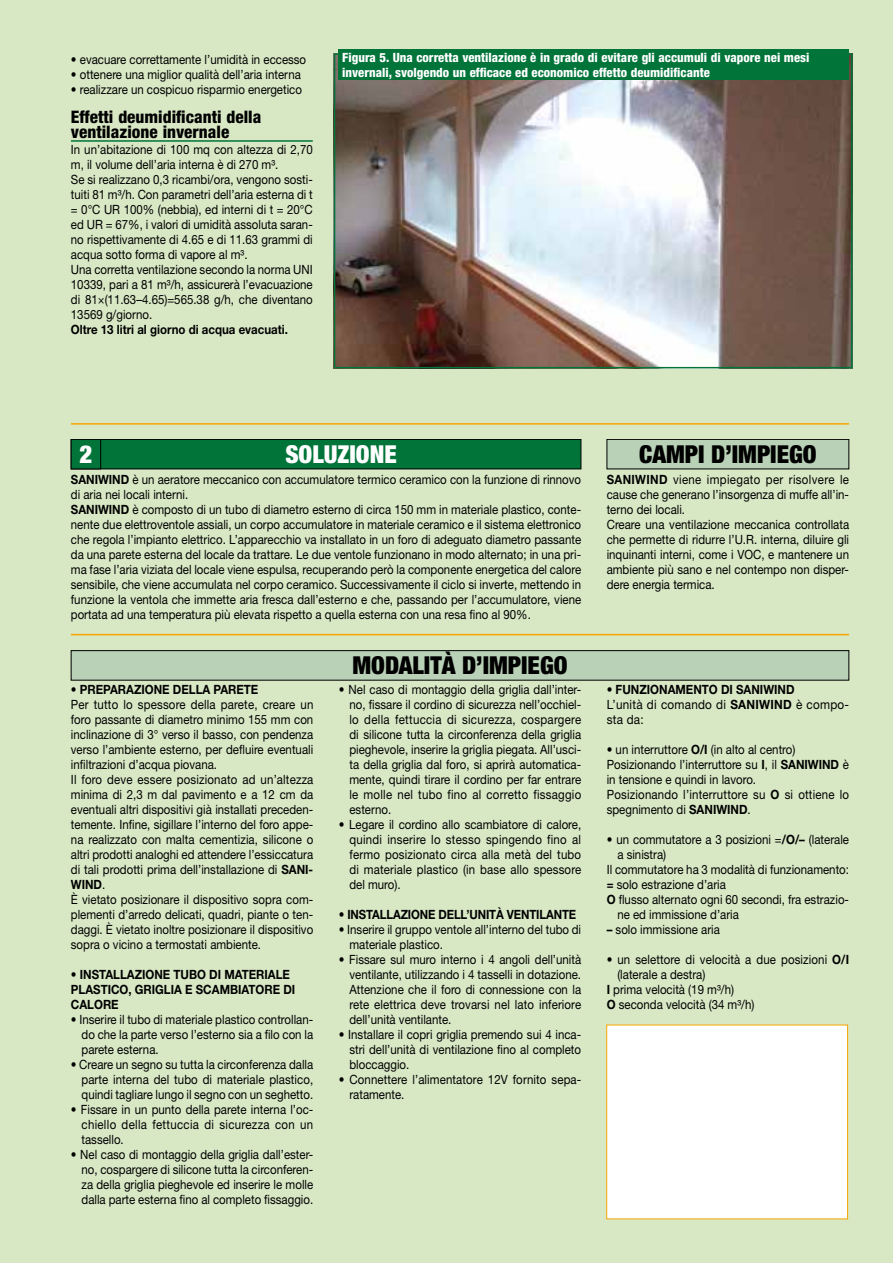
<style>
.page{position:relative;width:893px;height:1263px;background:#d8e8c5}
.page>*{position:absolute;margin:0;border:0;box-sizing:border-box;transform-origin:0 0}
.t1{font:900 condensed 24.75px "Helvetica Neue";color:#000}
.t2{font:900 condensed 24.75px "Helvetica Neue";color:#fff}
.t3{font:800 condensed 17.25px/15px "Helvetica Neue";color:#000}
.t4{font:12.75px/15px "Helvetica Neue";color:#000;text-align:justify;scale:.9 1}
.t5{font:700 12.75px/15px "Helvetica Neue";color:#000;scale:.9 1}
.t6{font:800 condensed 12.75px/15px "Helvetica Neue";color:#fff}
.t7{font:700 12.75px "Helvetica Neue";color:#000;scale:.89 1}
.s1{font-weight:700}
.s2{font-weight:400}
</style>
<div class="page">
<hr style="left:71px;top:634px;width:778px;height:1px;background:#f7a600">
<hr style="left:71px;top:423px;width:778px;height:2px;background:#f7a600">
<svg style="left:607px;top:439px;width:242px;height:30px;background:#aec5ad"></svg>
<svg style="left:71px;top:439px;width:510px;height:30px;background:#006d35"></svg>
<svg style="left:71px;top:650px;width:778px;height:30px;background:#afc7ae"></svg>
<hr style="left:71px;top:140px;width:242px;height:2px;background:#007439">
<img style="left:337px;top:56px;width:513px;height:309px">
<div style="left:334px;top:53px;width:519px;height:315px;border:2px solid #007439"></div>
<div style="left:338px;top:49px;width:510px;height:30px;background:#007439"></div>
<div style="left:606px;top:1025px;width:242px;height:194px;background:#fff;border:1px solid #f7a600"></div>
<p class="t4" style="left:71px;top:52px;width:263px">• evacuare correttamente l’umidità in eccesso</p>
<p class="t4" style="left:71px;top:67px;width:257px">• ottenere una miglior qualità dell’aria interna</p>
<p class="t4" style="left:71px;top:82px;width:258px">• realizzare un cospicuo risparmio energetico</p>
<h2 class="t3" style="left:71px;top:109px;width:192px">Effetti deumidificanti della ventilazione invernale</h2>
<p class="t4" style="left:71px;top:142px;width:270px;text-align:left">In un’abitazione di 100 mq con altezza di 2,70 m, il volume dell’aria interna è di 270 m³.<br>Se si realizzano 0,3 ricambi/ora, vengono sosti&shy;tuiti 81 m³/h. Con parametri dell’aria esterna di t = 0°C UR 100% (nebbia), ed interni di t = 20°C ed UR = 67%, i valori di umidità assoluta saran&shy;no rispettivamente di 4.65 e di 11.63 grammi di acqua sotto forma di vapore al m³.<br>Una corretta ventilazione secondo la norma UNI 10339, pari a 81 m³/h, assicurerà l’evacuazione di 81×(11.63–4.65)=565.38 g/h, che diventano 13569 g/giorno.</p>
<p class="t5" style="left:71px;top:322px;width:243px">Oltre 13 litri al giorno di acqua evacuati.</p>
<p class="t6" style="left:342px;top:50px;width:469px">Figura 5. Una corretta ventilazione è in grado di evitare gli accumuli di vapore nei mesi invernali, svolgendo un efficace ed economico effetto deumidificante</p>
<h1 class="t2" style="left:79px;top:439px;width:14px">2</h1>
<h1 class="t2" style="left:285px;top:439px;width:113px">SOLUZIONE</h1>
<h1 class="t1" style="left:639px;top:439px;width:179px">CAMPI D’IMPIEGO</h1>
<p class="t4" style="left:71px;top:472px;width:569px;text-align:left"><span class="s1">SANIWIND</span> è un aeratore meccanico con accumulatore termico ceramico con la funzione di rinnovo di aria nei locali interni.<br><span class="s1">SANIWIND</span> è composto di un tubo di diametro esterno di circa 150 mm in materiale plastico, conte&shy;nente due elettroventole assiali, un corpo accumulatore in materiale ceramico e il sistema elettronico che regola l’impianto elettrico. L’apparecchio va installato in un foro di adeguato diametro passante da una parete esterna del locale da trattare. Le due ventole funzionano in modo alternato; in una pri&shy;ma fase l’aria viziata del locale viene espulsa, recuperando però la componente energetica del calore sensibile, che viene accumulata nel corpo ceramico. Successivamente il ciclo si inverte, mettendo in funzione la ventola che immette aria fresca dall’esterno e che, passando per l’accumulatore, viene portata ad una temperatura più elevata rispetto a quella esterna con una resa fino al 90%.</p>
<p class="t4" style="left:607px;top:472px;width:271px;text-align:left"><span class="s1">SANIWIND</span> viene impiegato per risolvere le cause che generano l’insorgenza di muffe all’in&shy;terno dei locali.<br>Creare una ventilazione meccanica controllata che permette di ridurre l’U.R. interna, diluire gli inquinanti interni, come i VOC, e mantenere un ambiente più sano e nel contempo non disper&shy;dere energia termica.</p>
<p class="t5" style="left:71px;top:682px;width:210px">• PREPARAZIONE DELLA PARETE</p>
<p class="t4" style="left:71px;top:697px;width:271px;text-align:left">Per tutto lo spessore della parete, creare un foro passante di diametro minimo 155 mm con inclinazione di 3° verso il basso, con pendenza verso l’ambiente esterno, per defluire eventuali infiltrazioni d’acqua piovana.<br>Il foro deve essere posizionato ad un’altezza minima di 2,3 m dal pavimento e a 12 cm da eventuali altri dispositivi già installati preceden&shy;temente. Infine, sigillare l’interno del foro appe&shy;na realizzato con malta cementizia, silicone o altri prodotti analoghi ed attendere l’essiccatura di tali prodotti prima dell’installazione di <span class="s1">SANI-WIND</span>.<br>È vietato posizionare il dispositivo sopra com&shy;plementi d’arredo delicati, quadri, piante o ten&shy;daggi. È vietato inoltre posizionare il dispositivo sopra o vicino a termostati ambiente.</p>
<p class="t5" style="left:71px;top:967px;width:251px">• INSTALLAZIONE TUBO DI MATERIALE<br>PLASTICO, GRIGLIA E SCAMBIATORE DI<br>CALORE</p>
<p class="t4" style="left:82px;top:1012px;width:259px;text-indent:-11px">• Inserire il tubo di materiale plastico controllan&shy;do che la parte verso l’esterno sia a filo con la parete esterna.</p>
<p class="t4" style="left:82px;top:1057px;width:259px;text-indent:-11px">• Creare un segno su tutta la circonferenza dalla parte interna del tubo di materiale plastico, quindi tagliare lungo il segno con un seghetto.</p>
<p class="t4" style="left:82px;top:1102px;width:259px;text-indent:-11px">• Fissare in un punto della parete interna l’oc&shy;chiello della fettuccia di sicurezza con un tassello.</p>
<p class="t4" style="left:82px;top:1147px;width:259px;text-indent:-11px">• Nel caso di montaggio della griglia dall’ester&shy;no, cospargere di silicone tutta la circonferen&shy;za della griglia pieghevole ed inserire le molle dalla parte esterna fino al completo fissaggio.</p>
<h1 class="t1" style="left:352px;top:650px;width:217px">MODALITÀ D’IMPIEGO</h1>
<p class="t4" style="left:349px;top:682px;width:259px;text-indent:-11px">• Nel caso di montaggio della griglia dall’inter&shy;no, fissare il cordino di sicurezza nell’occhiel&shy;lo della fettuccia di sicurezza, cospargere di silicone tutta la circonferenza della griglia pieghevole, inserire la griglia piegata. All’usci&shy;ta della griglia dal foro, si aprirà automatica&shy;mente, quindi tirare il cordino per far entrare le molle nel tubo fino al corretto fissaggio esterno.</p>
<p class="t4" style="left:349px;top:817px;width:259px;text-indent:-11px">• Legare il cordino allo scambiatore di calore, quindi inserire lo stesso spingendo fino al fermo posizionato circa alla metà del tubo di materiale plastico (in base allo spessore del muro).</p>
<p class="t7" style="left:339px;top:907px;width:268px">• INSTALLAZIONE DELL’UNITÀ VENTILANTE</p>
<p class="t4" style="left:349px;top:922px;width:259px;text-indent:-11px">• Inserire il gruppo ventole all’interno del tubo di materiale plastico.</p>
<p class="t4" style="left:349px;top:952px;width:259px;text-indent:-11px">• Fissare sul muro interno i 4 angoli dell’unità ventilante, utilizzando i 4 tasselli in dotazione.<br>Attenzione che il foro di connessione con la rete elettrica deve trovarsi nel lato inferiore dell’unità ventilante.</p>
<p class="t4" style="left:349px;top:1027px;width:259px;text-indent:-11px">• Installare il copri griglia premendo sui 4 inca&shy;stri dell’unità di ventilazione fino al completo bloccaggio.</p>
<p class="t4" style="left:349px;top:1072px;width:259px;text-indent:-11px">• Connettere l’alimentatore 12V fornito sepa&shy;ratamente.</p>
<p class="t5" style="left:607px;top:682px;width:271px">• FUNZIONAMENTO DI SANIWIND<br><span class="s2">L’unità di comando di</span> SANIWIND <span class="s2">è compo&shy;sta da:</span></p>
<p class="t4" style="left:607px;top:742px;width:271px;text-align:left">• un interruttore <span class="s1">O/I</span> (in alto al centro)<br>Posizionando l’interruttore su <span class="s1">I</span>, il <span class="s1">SANIWIND</span> è in tensione e quindi in lavoro.<br>Posizionando l’interruttore su <span class="s1">O</span> si ottiene lo spegnimento di <span class="s1">SANIWIND</span>.</p>
<p class="t4" style="left:607px;top:832px;width:271px">• un commutatore a 3 posizioni =<span class="s1">/O/–</span> (laterale</p>
<p class="t4" style="left:617px;top:847px;width:56px">a sinistra)</p>
<p class="t4" style="left:607px;top:862px;width:271px">Il commutatore ha 3 modalità di funzionamento:</p>
<p class="t4" style="left:607px;top:877px;width:134px"><span class="s1">=</span> solo estrazione d’aria</p>
<p class="t4" style="left:607px;top:892px;width:271px"><span class="s1">O</span> flusso alternato ogni 60 secondi, fra estrazio-</p>
<p class="t4" style="left:617px;top:907px;width:137px">ne ed immissione d’aria</p>
<p class="t4" style="left:607px;top:922px;width:127px"><span class="s1">–</span> solo immissione aria</p>
<p class="t4" style="left:607px;top:952px;width:271px">• un selettore di velocità a due posizioni <span class="s1">O/I</span></p>
<p class="t4" style="left:617px;top:967px;width:99px">(laterale a destra)</p>
<p class="t4" style="left:607px;top:982px;width:143px"><span class="s1">I</span> prima velocità (19 m³/h)</p>
<p class="t4" style="left:607px;top:997px;width:166px"><span class="s1">O</span> seconda velocità (34 m³/h)</p>
</div>
